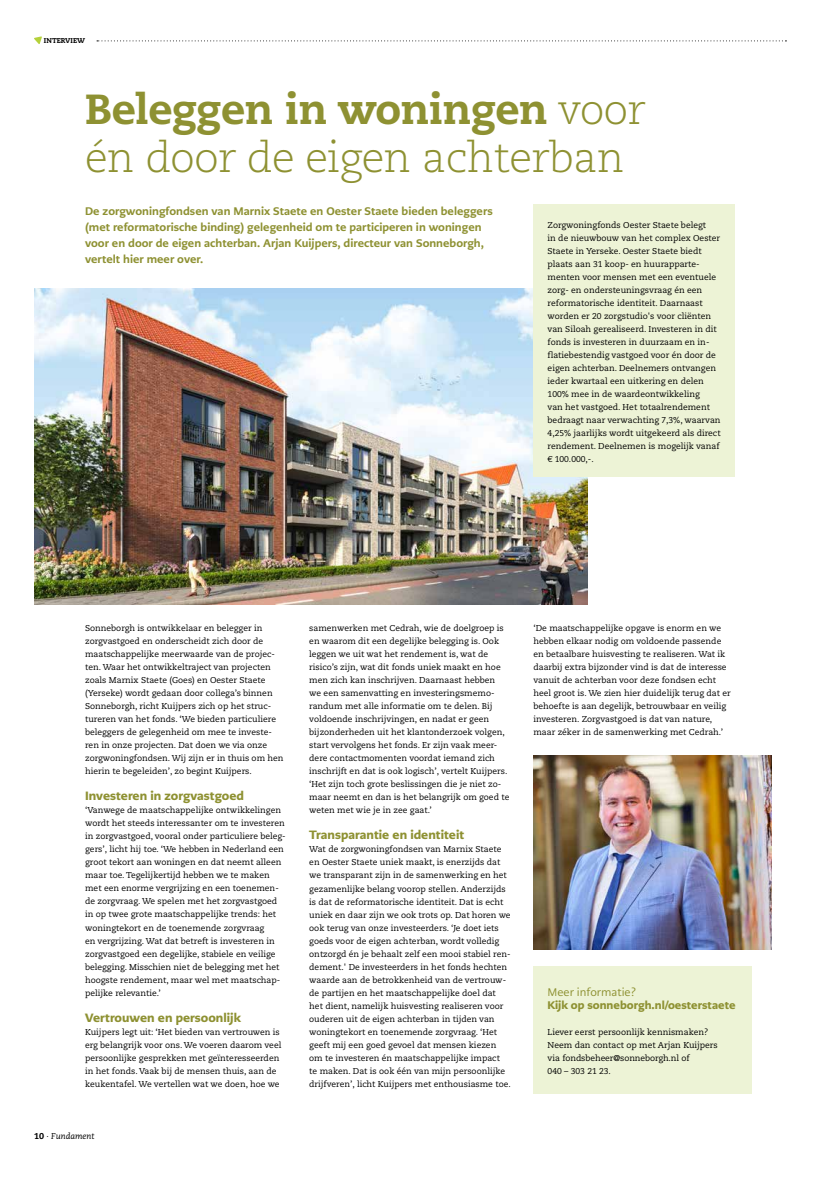
<style>
.page{position:relative;width:820px;height:1177px;background:#fff}
.page>*{position:absolute;margin:0;border:0;box-sizing:border-box;transform-origin:0 0}
.t1{font:800 42px "Caecilia LT Pro 85";letter-spacing:-.01em;color:#8e9132}
.t2{font:300 42px "Caecilia LT Pro 45";letter-spacing:-.01em;color:#8e9132}
.t3{font:900 12px "PMN Caecilia Sans Text";color:#8e9132}
.t4{font:800 11px/16px "PMN Caecilia Sans Text";color:#8e9132}
.t5{font:900 11px "PMN Caecilia Sans Text";color:#8e9132}
.t6{font:11px "PMN Caecilia Sans Text";color:#8e9132}
.t7{font:8.5px/13px "Caecilia LT Pro 55 Roman";color:#000}
.t8{font:italic 8.5px "Caecilia LT Pro 56";color:#000}
.t9{font:800 7px "Caecilia LT Pro 85";color:#000}
.s1{font-family:"Caecilia LT Pro 45";font-weight:300}
.s2{font-family:"Caecilia LT Pro 85";font-weight:800;font-style:normal}
.s3{font-family:"Caecilia LT Pro 55 Roman";font-style:normal}
</style>
<div class="page">
<svg style="left:97px;top:40px;width:689px;height:1px"></svg>
<svg style="left:34px;top:36px;width:8px;height:8px"></svg>
<img style="left:35px;top:288px;width:552px;height:316px">
<img style="left:533px;top:755px;width:238px;height:194px">
<div style="left:533px;top:204px;width:201px;height:272px;background:#edf3d6"></div>
<div style="left:533px;top:966px;width:218px;height:127px;background:#edf3d6"></div>
<p class="t9" style="left:44px;top:36px;width:43px">INTERVIEW</p>
<h1 class="t1" style="left:85px;top:80px;width:561px">Beleggen in woningen <span class="s1">voor</span></h1>
<h1 class="t2" style="left:85px;top:130px;width:540px">én door de eigen achterban</h1>
<p class="t4" style="left:85px;top:203px;width:409px">De zorgwoningfondsen van Marnix Staete en Oester Staete bieden beleggers (met reformatorische binding) gelegenheid om te participeren in woningen voor en door de eigen achterban. Arjan Kuijpers, directeur van Sonneborgh, vertelt hier meer over.</p>
<p class="t7" style="left:547px;top:218px;width:174px">Zorgwoningfonds Oester Staete belegt<br>in de nieuwbouw van het complex Oester Staete in Yerseke. Oester Staete biedt plaats aan 31 koop- en huurapparte&shy;menten voor mensen met een eventuele zorg- en ondersteuningsvraag én een reformatorische identiteit. Daarnaast worden er 20 zorgstudio's voor cliënten van Siloah gerealiseerd. Investeren in dit fonds is investeren in duurzaam en in&shy;flatiebestendig vastgoed voor én door de eigen achterban. Deelnemers ontvangen ieder kwartaal een uitkering en delen 100% mee in de waardeontwikkeling<br>van het vastgoed. Het totaalrendement bedraagt naar verwachting 7,3%, waarvan 4,25% jaarlijks wordt uitgekeerd als direct rendement. Deelnemen is mogelijk vanaf € 100.000,-.</p>
<p class="t7" style="left:85px;top:621px;width:200px">Sonneborgh is ontwikkelaar en belegger in zorgvastgoed en onderscheidt zich door de maatschappelijke meerwaarde van de projec&shy;ten. Waar het ontwikkeltraject van projecten zoals Marnix Staete (Goes) en Oester Staete (Yerseke) wordt gedaan door collega’s binnen Sonneborgh, richt Kuijpers zich op het struc&shy;tureren van het fonds. ‘We bieden particuliere beleggers de gelegenheid om mee te investe&shy;ren in onze projecten. Dat doen we via onze zorgwoningfondsen. Wij zijn er in thuis om hen hierin te begeleiden’, zo begint Kuijpers.</p>
<h2 class="t3" style="left:85px;top:788px;width:160px">Investeren in zorgvastgoed</h2>
<p class="t7" style="left:85px;top:803px;width:202px">‘Vanwege de maatschappelijke ontwikkelingen wordt het steeds interessanter om te investeren in zorgvastgoed, vooral onder particuliere beleg&shy;gers’, licht hij toe. ‘We hebben in Nederland een groot tekort aan woningen en dat neemt alleen maar toe. Tegelijkertijd hebben we te maken met een enorme vergrijzing en een toenemen&shy;de zorgvraag. We spelen met het zorgvastgoed in op twee grote maatschappelijke trends: het woningtekort en de toenemende zorgvraag<br>en vergrijzing. Wat dat betreft is investeren in zorgvastgoed een degelijke, stabiele en veilige belegging. Misschien niet de belegging met het hoogste rendement, maar wel met maatschap&shy;pelijke relevantie.’</p>
<h2 class="t3" style="left:85px;top:1009px;width:157px">Vertrouwen en persoonlijk</h2>
<p class="t7" style="left:85px;top:1024px;width:198px">Kuijpers legt uit: ‘Het bieden van vertrouwen is erg belangrijk voor ons. We voeren daarom veel persoonlijke gesprekken met geïnteresseerden in het fonds. Vaak bij de mensen thuis, aan de keukentafel. We vertellen wat we doen, hoe we</p>
<p class="t8" style="left:34px;top:1130px;width:62px"><span class="s2">10</span> <span class="s3">∙</span> Fundament</p>
<p class="t7" style="left:309px;top:621px;width:201px">samenwerken met Cedrah, wie de doelgroep is en waarom dit een degelijke belegging is. Ook leggen we uit wat het rendement is, wat de risico’s zijn, wat dit fonds uniek maakt en hoe men zich kan inschrijven. Daarnaast hebben<br>we een samenvatting en investeringsmemo&shy;randum met alle informatie om te delen. Bij voldoende inschrijvingen, en nadat er geen bijzonderheden uit het klantonderzoek volgen, start vervolgens het fonds. Er zijn vaak meer&shy;dere contactmomenten voordat iemand zich inschrijft en dat is ook logisch’, vertelt Kuijpers. ‘Het zijn toch grote beslissingen die je niet zo&shy;maar neemt en dan is het belangrijk om goed te weten met wie je in zee gaat.’</p>
<h2 class="t3" style="left:309px;top:827px;width:156px">Transparantie en identiteit</h2>
<p class="t7" style="left:309px;top:842px;width:203px">Wat de zorgwoningfondsen van Marnix Staete en Oester Staete uniek maakt, is enerzijds dat we transparant zijn in de samenwerking en het gezamenlijke belang voorop stellen. Anderzijds is dat de reformatorische identiteit. Dat is echt uniek en daar zijn we ook trots op. Dat horen we ook terug van onze investeerders. ‘Je doet iets goeds voor de eigen achterban, wordt volledig ontzorgd én je behaalt zelf een mooi stabiel ren&shy;dement.' De investeerders in het fonds hechten waarde aan de betrokkenheid van de vertrouw&shy;de partijen en het maatschappelijke doel dat het dient, namelijk huisvesting realiseren voor ouderen uit de eigen achterban in tijden van woningtekort en toenemende zorgvraag. ‘Het geeft mij een goed gevoel dat mensen kiezen om te investeren én maatschappelijke impact<br>te maken. Dat is ook één van mijn persoonlijke drijfveren’, licht Kuijpers met enthousiasme toe.</p>
<p class="t7" style="left:533px;top:621px;width:199px">‘De maatschappelijke opgave is enorm en we hebben elkaar nodig om voldoende passende en betaalbare huisvesting te realiseren. Wat ik daarbij extra bijzonder vind is dat de interesse vanuit de achterban voor deze fondsen echt heel groot is. We zien hier duidelijk terug dat er behoefte is aan degelijk, betrouwbaar en veilig investeren. Zorgvastgoed is dat van nature, maar zéker in de samenwerking met Cedrah.’</p>
<p class="t6" style="left:547px;top:984px;width:90px">Meer informatie?</p>
<p class="t5" style="left:547px;top:997px;width:189px">Kijk op sonneborgh.nl/oesterstaete</p>
<p class="t7" style="left:547px;top:1024px;width:172px">Liever eerst persoonlijk kennismaken?<br>Neem dan contact op met Arjan Kuijpers via fondsbeheer@sonneborgh.nl of<br>040 – 303 21 23.</p>
</div>
